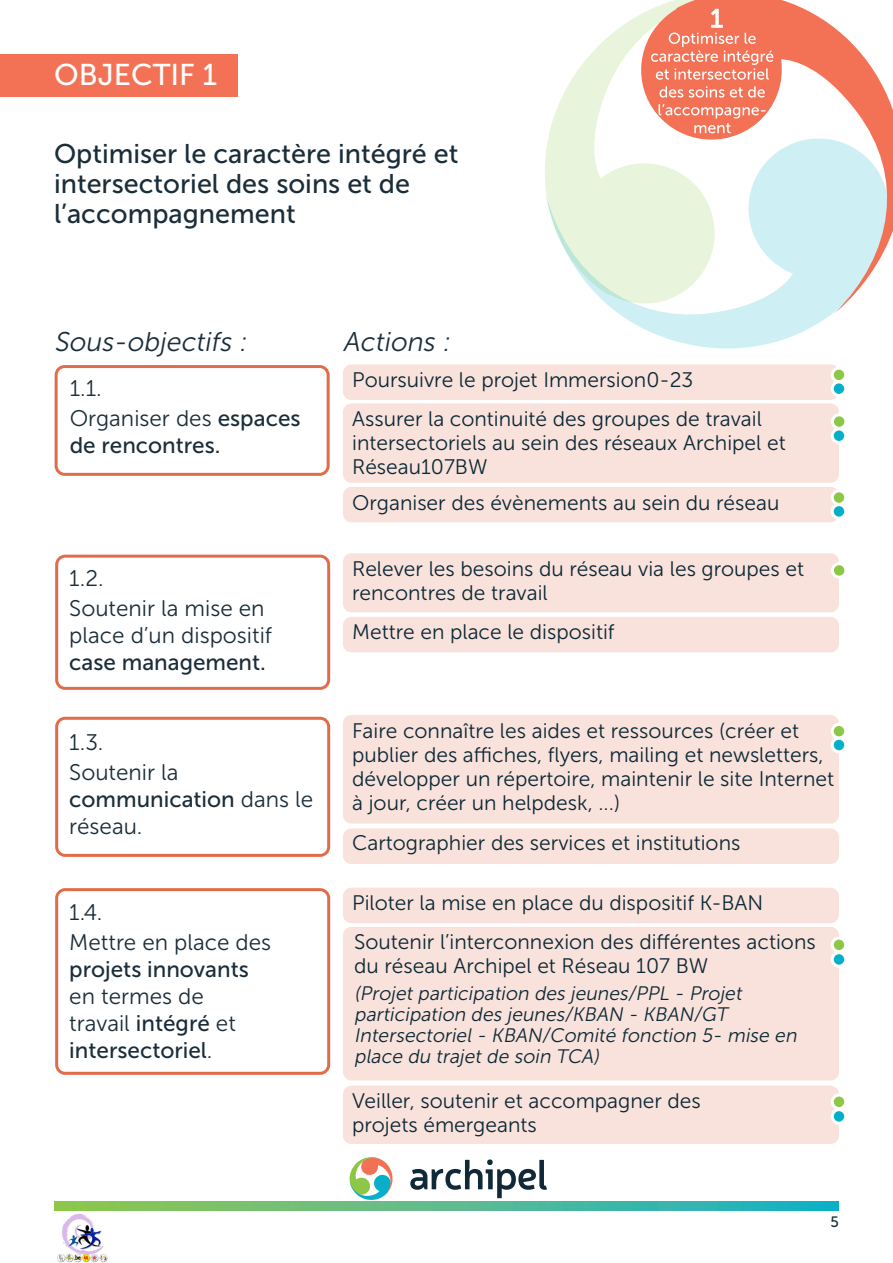
<style>
.page{position:relative;width:893px;height:1263px;background:#fff}
.page>*{position:absolute;margin:0;border:0;box-sizing:border-box;transform-origin:0 0}
.t1{font:30px "Museo Sans 500";color:#fff}
.t2{font:27px "Museo Sans 500";color:#1b2d39}
.t3{font:italic 27px "Museo Sans 300";color:#1b2d39}
.t4{font:22.5px/27px "Museo Sans 500";color:#1b2d39}
.t5{font:22.5px/27px "Museo Sans 300";color:#1b2d39}
.t6{font:21px/24px "Museo Sans 300";color:#0b2836}
.t7{font:italic 19.5px/21px "Museo Sans 300";color:#0b2836}
.t8{font:15px "Museo Sans 500";color:#1b2d39}
.s1{font-family:"Museo Sans 300"}
.s2{font-family:"Museo Sans 500"}
</style>
<div class="page">
<svg style="left:54px;top:1201px;width:785px;height:9px;background:#57bb8c"></svg>
<svg style="left:410px;top:1159px;width:137px;height:39px"></svg>
<svg style="left:350px;top:1157px;width:43px;height:42px"></svg>
<img style="left:57px;top:1213px;width:51px;height:50px">
<div style="left:0;top:54px;width:237px;height:43px;background:#f37255"></div>
<div style="left:55px;top:365px;width:275px;height:111px;border:3px solid #e16c4a;border-radius:9px"></div>
<div style="left:55px;top:555px;width:275px;height:135px;border:3px solid #e16c4a;border-radius:9px"></div>
<div style="left:55px;top:717px;width:275px;height:140px;border:3px solid #e16c4a;border-radius:9px"></div>
<div style="left:55px;top:888px;width:275px;height:187px;border:3px solid #e16c4a;border-radius:9px"></div>
<div style="left:343px;top:364px;width:496px;height:36px;background:#f9e2db;border-radius:9px"></div>
<div style="left:343px;top:617px;width:496px;height:35px;background:#f9e2db;border-radius:9px"></div>
<div style="left:343px;top:828px;width:496px;height:36px;background:#f9e2db;border-radius:9px"></div>
<div style="left:343px;top:553px;width:496px;height:59px;background:#f9e2db;border-radius:9px"></div>
<div style="left:343px;top:715px;width:496px;height:109px;background:#f9e2db;border-radius:9px"></div>
<div style="left:343px;top:403px;width:496px;height:80px;background:#f9e2db;border-radius:9px"></div>
<div style="left:343px;top:487px;width:496px;height:35px;background:#f9e2db;border-radius:9px"></div>
<svg style="left:548px;top:19px;width:84px;height:118px"></svg>
<svg style="left:545px;top:137px;width:288px;height:212px"></svg>
<svg style="left:632px;top:0;width:261px;height:313px"></svg>
<svg style="left:658px;top:104px;width:107px;height:29px"></svg>
<svg style="left:659px;top:86px;width:106px;height:12px"></svg>
<svg style="left:651px;top:9px;width:122px;height:71px;background:#f48970"></svg>
<div style="left:343px;top:888px;width:496px;height:35px;background:#f9e2db;border-radius:9px"></div>
<div style="left:343px;top:927px;width:496px;height:153px;background:#f9e2db;border-radius:9px"></div>
<div style="left:343px;top:1085px;width:496px;height:59px;background:#f9e2db;border-radius:9px"></div>
<div style="left:832px;top:368px;width:14px;height:14px;background:#8dc748;border-radius:50%"></div>
<div style="left:831px;top:367px;width:16px;height:16px;border:3px solid #fff;border-radius:50%"></div>
<div style="left:832px;top:382px;width:14px;height:13px;background:#04b0c9;border-radius:50%"></div>
<div style="left:831px;top:380px;width:16px;height:17px;border:3px solid #fff;border-radius:50%"></div>
<div style="left:832px;top:429px;width:14px;height:13px;background:#04b0c9;border-radius:50%"></div>
<div style="left:831px;top:427px;width:16px;height:17px;border:3px solid #fff;border-radius:50%"></div>
<div style="left:832px;top:415px;width:14px;height:13px;background:#8dc748;border-radius:50%"></div>
<div style="left:831px;top:413px;width:16px;height:17px;border:3px solid #fff;border-radius:50%"></div>
<div style="left:832px;top:564px;width:14px;height:13px;background:#8dc748;border-radius:50%"></div>
<div style="left:831px;top:562px;width:16px;height:17px;border:3px solid #fff;border-radius:50%"></div>
<div style="left:832px;top:938px;width:14px;height:13px;background:#8dc748;border-radius:50%"></div>
<div style="left:831px;top:936px;width:16px;height:17px;border:3px solid #fff;border-radius:50%"></div>
<div style="left:832px;top:1095px;width:14px;height:13px;background:#8dc748;border-radius:50%"></div>
<div style="left:831px;top:1093px;width:16px;height:17px;border:3px solid #fff;border-radius:50%"></div>
<div style="left:832px;top:1110px;width:14px;height:13px;background:#04b0c9;border-radius:50%"></div>
<div style="left:831px;top:1108px;width:16px;height:17px;border:3px solid #fff;border-radius:50%"></div>
<div style="left:832px;top:953px;width:14px;height:13px;background:#04b0c9;border-radius:50%"></div>
<div style="left:831px;top:951px;width:16px;height:17px;border:3px solid #fff;border-radius:50%"></div>
<div style="left:832px;top:491px;width:14px;height:13px;background:#8dc748;border-radius:50%"></div>
<div style="left:831px;top:489px;width:16px;height:17px;border:3px solid #fff;border-radius:50%"></div>
<div style="left:832px;top:505px;width:14px;height:13px;background:#04b0c9;border-radius:50%"></div>
<div style="left:831px;top:503px;width:16px;height:17px;border:3px solid #fff;border-radius:50%"></div>
<div style="left:832px;top:724px;width:14px;height:14px;background:#8dc748;border-radius:50%"></div>
<div style="left:831px;top:723px;width:16px;height:16px;border:3px solid #fff;border-radius:50%"></div>
<div style="left:832px;top:738px;width:14px;height:14px;background:#04b0c9;border-radius:50%"></div>
<div style="left:831px;top:737px;width:16px;height:16px;border:3px solid #fff;border-radius:50%"></div>
<p class="t1" style="left:54px;top:58px;width:164px">OBJECTIF 1</p>
<p class="t2" style="left:54px;top:139px;width:406px">Optimiser le caractère intégré et</p>
<p class="t2" style="left:54px;top:169px;width:358px">intersectoriel des soins et de</p>
<p class="t2" style="left:54px;top:199px;width:243px">l’accompagnement</p>
<p class="t3" style="left:54px;top:327px;width:199px">Sous-objectifs :</p>
<p class="t3" style="left:343px;top:327px;width:113px">Actions :</p>
<p class="t5" style="left:70px;top:375px;width:34px">1.1.</p>
<p class="t4" style="left:70px;top:404px;width:232px"><span class="s1">Organiser des</span> espaces de rencontres.</p>
<p class="t5" style="left:69px;top:565px;width:36px">1.2.</p>
<p class="t5" style="left:69px;top:595px;width:204px">Soutenir la mise en place d’un dispositif <span class="s2">case management.</span></p>
<p class="t5" style="left:69px;top:728px;width:35px">1.3.</p>
<p class="t5" style="left:69px;top:758px;width:245px">Soutenir la <span class="s2">communication</span> dans le réseau.</p>
<p class="t5" style="left:69px;top:899px;width:35px">1.4.</p>
<p class="t4" style="left:69px;top:929px;width:203px"><span class="s1">Mettre en place des </span>projets innovants <span class="s1">en termes de<br>travail</span> intégré <span class="s1">et </span>intersectoriel<span class="s1">.</span></p>
<p class="t6" style="left:352px;top:368px;width:343px">Poursuivre le projet Immersion0-23</p>
<p class="t6" style="left:352px;top:407px;width:411px">Assurer la continuité des groupes de travail</p>
<p class="t6" style="left:352px;top:431px;width:435px">intersectoriels au sein des réseaux Archipel et</p>
<p class="t6" style="left:352px;top:455px;width:137px">Réseau107BW</p>
<p class="t6" style="left:352px;top:491px;width:429px">Organiser des évènements au sein du réseau</p>
<p class="t6" style="left:352px;top:557px;width:453px">Relever les besoins du réseau via les groupes et rencontres de travail</p>
<p class="t6" style="left:352px;top:620px;width:264px">Mettre en place le dispositif</p>
<p class="t6" style="left:352px;top:719px;width:483px">Faire connaître les aides et ressources (créer et publier des affiches, flyers, mailing et newsletters, développer un répertoire, maintenir le site Internet à jour, créer un helpdesk, ...)</p>
<p class="t6" style="left:352px;top:831px;width:390px">Cartographier des services et institutions</p>
<p class="t6" style="left:352px;top:890px;width:413px">Piloter la mise en place du dispositif K-BAN</p>
<p class="t6" style="left:354px;top:930px;width:463px">Soutenir l’interconnexion des différentes actions du réseau Archipel et Réseau 107 BW</p>
<p class="t7" style="left:354px;top:983px;width:393px">(Projet participation des jeunes/PPL - Projet</p>
<p class="t7" style="left:354px;top:1004px;width:378px">participation des jeunes/KBAN - KBAN/GT</p>
<p class="t7" style="left:354px;top:1025px;width:448px">Intersectoriel - KBAN/Comité fonction 5- mise en place du trajet de soin TCA)</p>
<p class="t6" style="left:352px;top:1088px;width:350px">Veiller, soutenir et accompagner des</p>
<p class="t6" style="left:352px;top:1112px;width:186px">projets émergeants</p>
<p class="t8" style="left:830px;top:1213px;width:10px">5</p>
</div>
